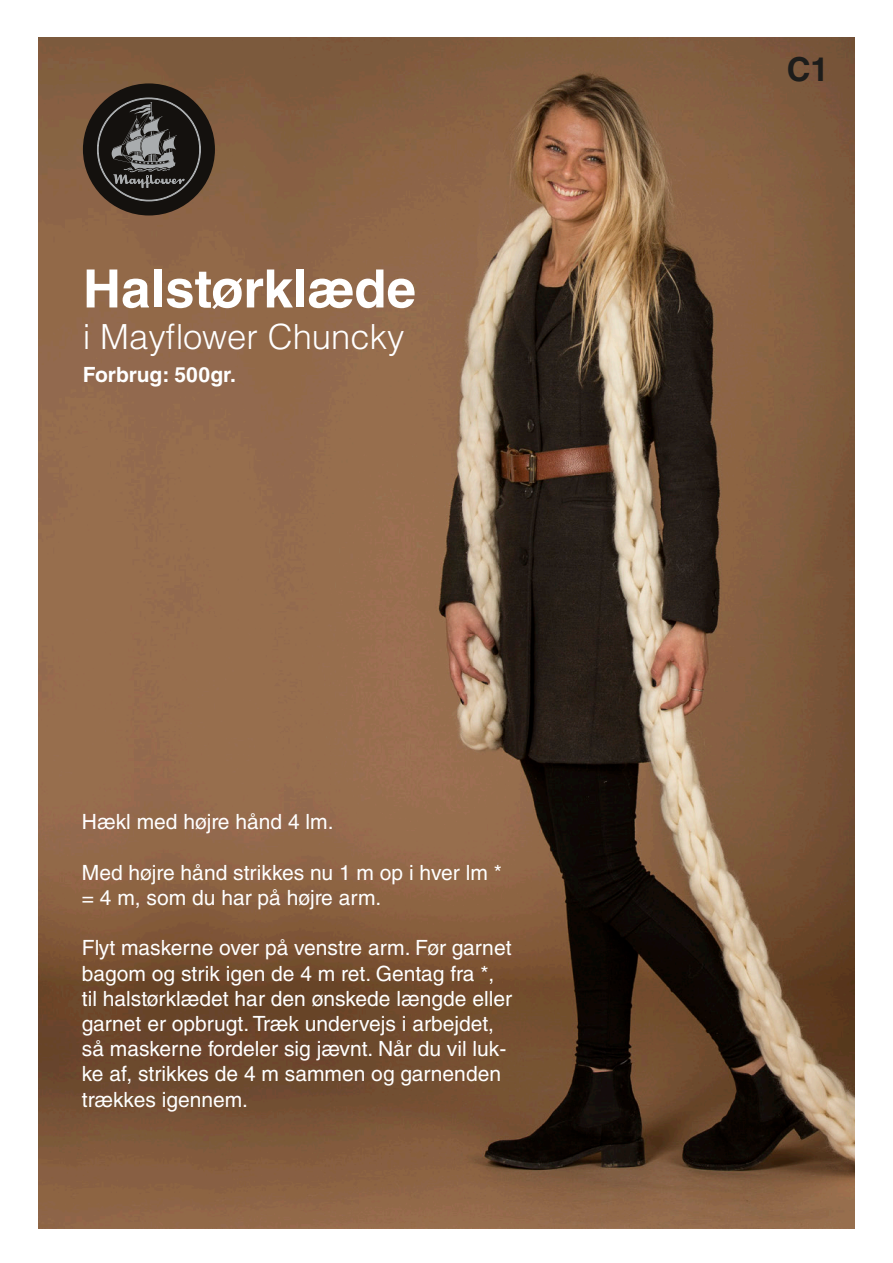
<style>
.page{position:relative;width:893px;height:1263px;background:#fff}
.page>*{position:absolute;margin:0;border:0;box-sizing:border-box;transform-origin:0 0}
.t1{font:700 52.8px "Helvetica LT Std";color:#fff}
.t2{font:300 34.65px "Helvetica LT Std";color:#fff}
.t3{font:700 33px "Helvetica LT Std";color:#1d1d1b}
.t4{font:21px/25.2px "Helvetica LT Std";color:#fff}
.t5{font:700 21px "Helvetica LT Std";color:#fff}
</style>
<div class="page">
<img style="left:38px;top:37px;width:817px;height:1192px">
<div style="left:83px;top:83px;width:132px;height:132px;background:#14110e;border-radius:50%"></div>
<svg style="left:97px;top:98px;width:104px;height:103px"></svg>
<p class="t1" style="left:83px;top:257px;width:335px">Halstørklæde</p>
<p class="t2" style="left:83px;top:315px;width:323px">i Mayflower Chuncky</p>
<p class="t5" style="left:83px;top:362px;width:154px">Forbrug: 500gr.</p>
<p class="t4" style="left:82px;top:809px;width:253px">Hækl med højre hånd 4 lm.</p>
<p class="t4" style="left:82px;top:860px;width:422px">Med højre hånd strikkes nu 1 m op i hver lm * = 4 m, som du har på højre arm.</p>
<p class="t4" style="left:82px;top:935px;width:432px">Flyt maskerne over på venstre arm. Før garnet bagom og strik igen de 4 m ret. Gentag fra *, til halstørklædet har den ønskede længde eller garnet er opbrugt. Træk undervejs i arbejdet, så maskerne fordeler sig jævnt. Når du vil luk&shy;ke af, strikkes de 4 m sammen og garnenden trækkes igennem.</p>
<p class="t3" style="left:787px;top:50px;width:44px">C1</p>
</div>
